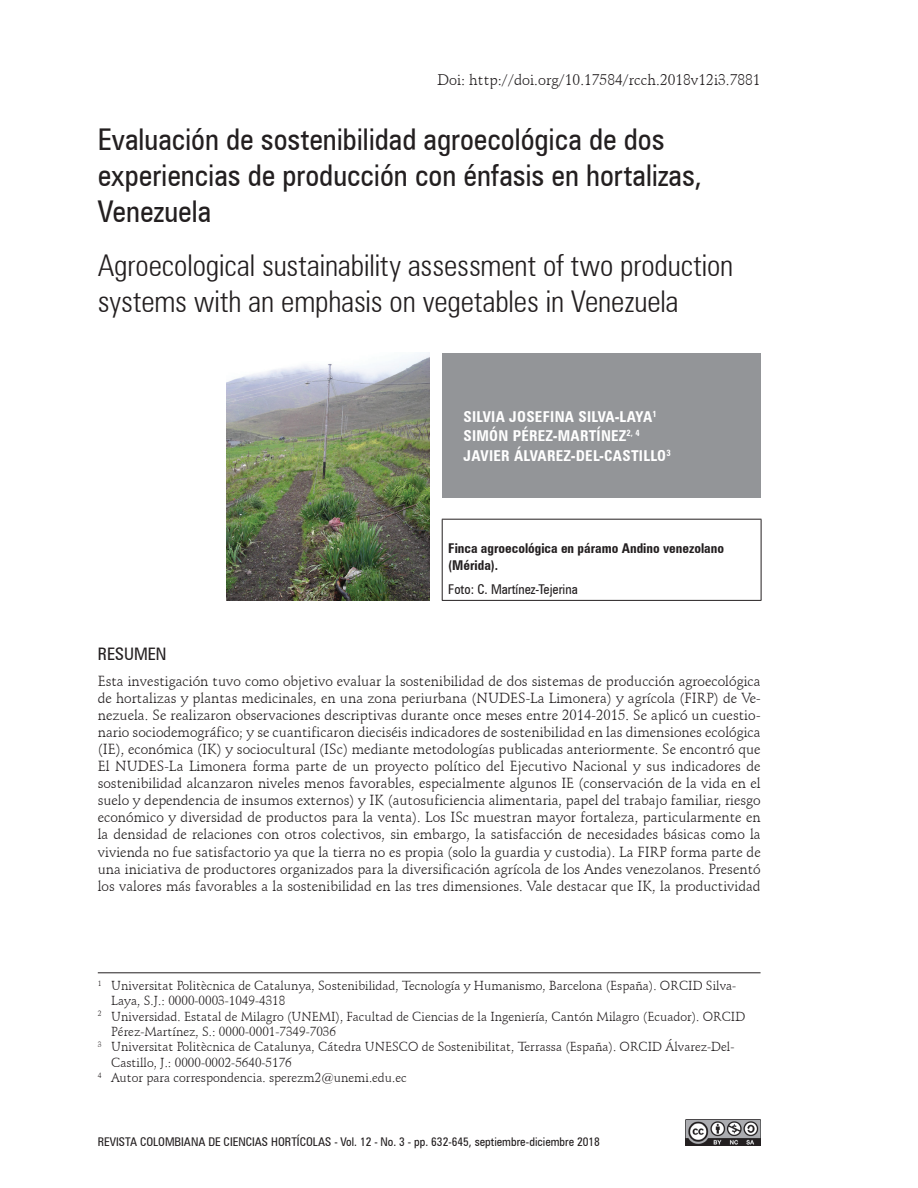
<style>
.page{position:relative;width:918px;height:1188px;background:#fff}
.page>*{position:absolute;margin:0;border:0;box-sizing:border-box;transform-origin:0 0}
.t1{font:condensed 30px/36px "Zurich BT";color:#231f20}
.t2{font:300 condensed 30px/36px "Zurich BT";letter-spacing:-.005em;color:#231f20}
.t3{font:condensed 17.25px "Zurich BT";color:#231f20}
.t4{font:700 condensed 15px/19.5px "Zurich BT";letter-spacing:.02em;color:#fff}
.t5{font:15px "Schneidler BT";color:#231f20}
.t6{font:14.25px/17.1px "Schneidler BT";color:#231f20;text-align:justify}
.t7{font:700 condensed 13.5px/16.2px "Zurich BT";color:#231f20}
.t8{font:condensed 13.5px "Zurich BT";color:#231f20}
.t9{font:12.75px "Schneidler BT";color:#231f20}
.t10{font:condensed 12px "Zurich BT";color:#231f20}
</style>
<div class="page">
<img style="left:685px;top:1119px;width:76px;height:26px">
<div style="left:442px;top:353px;width:319px;height:145px;background:#939598"></div>
<hr style="left:442px;top:519px;width:319px;height:1px;background:#231f20">
<hr style="left:442px;top:520px;width:1px;height:80px;background:#231f20">
<hr style="left:761px;top:520px;width:1px;height:80px;background:#231f20">
<hr style="left:442px;top:600px;width:319px;height:1px;background:#231f20">
<hr style="left:98px;top:973px;width:663px;height:1px;background:#231f20">
<img style="left:227px;top:353px;width:202px;height:247px">
<p class="t5" style="left:437px;top:70px;width:325px">Doi: http://doi.org/10.17584/rcch.2018v12i3.7881</p>
<h1 class="t1" style="left:98px;top:121px;width:606px">Evaluación de sostenibilidad agroecológica de dos experiencias de producción con énfasis en hortalizas,<br>Venezuela</h1>
<h1 class="t2" style="left:98px;top:247px;width:637px">Agroecological sustainability assessment of two production systems with an emphasis on vegetables in Venezuela</h1>
<p class="t4" style="left:463px;top:406px;width:209px">SILVIA JOSEFINA SILVA-LAYA<sup>1<br></sup>SIMÓN PÉREZ-MARTÍNEZ<sup>2,</sup> <sup>4<br></sup>JAVIER ÁLVAREZ-DEL-CASTILLO<sup>3</sup></p>
<p class="t7" style="left:448px;top:540px;width:277px">Finca agroecológica en páramo Andino venezolano (Mérida).</p>
<p class="t8" style="left:448px;top:581px;width:131px">Foto: C. Martínez-Tejerina</p>
<p class="t3" style="left:98px;top:643px;width:48px">Resumen</p>
<p class="t6" style="left:98px;top:672px;width:664px">Esta investigación tuvo como objetivo evaluar la sostenibilidad de dos sistemas de producción agroecológica de hortalizas y plantas medicinales, en una zona periurbana (NUDES-La Limonera) y agrícola (FIRP) de Ve&shy;nezuela. Se realizaron observaciones descriptivas durante once meses entre 2014-2015. Se aplicó un cuestio&shy;nario sociodemográfico; y se cuantificaron dieciséis indicadores de sostenibilidad en las dimensiones ecológica (IE), económica (IK) y sociocultural (ISc) mediante metodologías publicadas anteriormente. Se encontró que El NUDES-La Limonera forma parte de un proyecto político del Ejecutivo Nacional y sus indicadores de sostenibilidad alcanzaron niveles menos favorables, especialmente algunos IE (conservación de la vida en el suelo y dependencia de insumos externos) y IK (autosuficiencia alimentaria, papel del trabajo familiar, riesgo económico y diversidad de productos para la venta). Los ISc muestran mayor fortaleza, particularmente en la densidad de relaciones con otros colectivos, sin embargo, la satisfacción de necesidades básicas como la vivienda no fue satisfactorio ya que la tierra no es propia (solo la guardia y custodia). La FIRP forma parte de una iniciativa de productores organizados para la diversificación agrícola de los Andes venezolanos. Presentó los valores más favorables a la sostenibilidad en las tres dimensiones. Vale destacar que IK, la productividad</p>
<p class="t9" style="left:98px;top:978px;width:640px"><sup>1</sup> Universitat Politècnica de Catalunya, Sostenibilidad, Tecnología y Humanismo, Barcelona (España). ORCID Silva-</p>
<p class="t9" style="left:111px;top:993px;width:176px">Laya, S.J.: 0000-0003-1049-4318</p>
<p class="t9" style="left:98px;top:1008px;width:649px"><sup>2</sup> Universidad. Estatal de Milagro (UNEMI), Facultad de Ciencias de la Ingeniería, Cantón Milagro (Ecuador). ORCID</p>
<p class="t9" style="left:111px;top:1024px;width:226px">Pérez-Martínez, S.: 0000-0001-7349-7036</p>
<p class="t9" style="left:98px;top:1039px;width:638px"><sup>3</sup> Universitat Politècnica de Catalunya, Cátedra UNESCO de Sostenibilitat, Terrassa (España). ORCID Álvarez-Del-</p>
<p class="t9" style="left:111px;top:1054px;width:182px">Castillo, J.: 0000-0002-5640-5176</p>
<p class="t9" style="left:98px;top:1070px;width:310px"><sup>4</sup> Autor para correspondencia. sperezm2@unemi.edu.ec</p>
<p class="t10" style="left:98px;top:1135px;width:504px">REVISTA COLOMBIANA DE CIENCIAS HORTÍCOLAS - Vol. 12 - No. 3 - pp. 632-645, septiembre-diciembre 2018</p>
</div>
